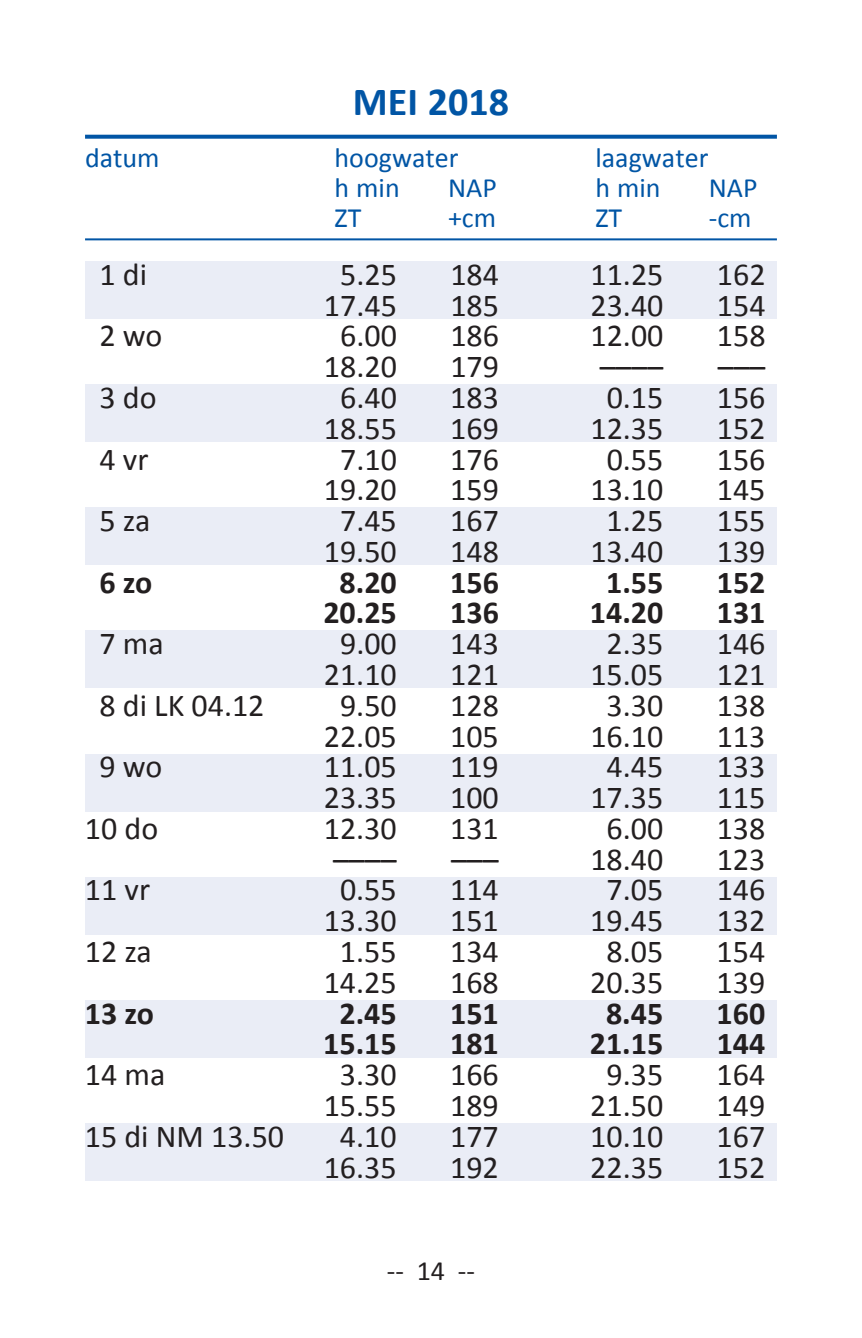
<style>
.page{position:relative;width:862px;height:1338px;background:#fff}
.page>*{position:absolute;margin:0;border:0;box-sizing:border-box;transform-origin:0 0}
.t1{font:700 40px "Calibri";color:#0155a5}
.t2{font:32px "Calibri";color:#231f20}
.t3{font:700 32px "Calibri";color:#231f20}
.t4{font:28px "Calibri";color:#0155a5}
.t5{font:28px "Calibri";color:#231f20}
</style>
<div class="page">
<div style="left:85px;top:261px;width:692px;height:58px;background:#eaedf6"></div>
<div style="left:85px;top:384px;width:692px;height:58px;background:#eaedf6"></div>
<div style="left:85px;top:507px;width:692px;height:58px;background:#eaedf6"></div>
<div style="left:85px;top:630px;width:692px;height:58px;background:#eaedf6"></div>
<div style="left:85px;top:754px;width:692px;height:57px;background:#eaedf6"></div>
<div style="left:85px;top:877px;width:692px;height:58px;background:#eaedf6"></div>
<div style="left:85px;top:1000px;width:692px;height:58px;background:#eaedf6"></div>
<div style="left:85px;top:1123px;width:692px;height:58px;background:#eaedf6"></div>
<svg style="left:85px;top:135px;width:692px;height:4px;background:#1461ab"></svg>
<hr style="left:85px;top:238px;width:692px;height:2px;background:#0155a5">
<p class="t1" style="left:353px;top:73px;width:158px">MEI 2018</p>
<p class="t4" style="left:85px;top:140px;width:76px">datum</p>
<p class="t4" style="left:334px;top:140px;width:125px">hoogwater</p>
<p class="t4" style="left:595px;top:140px;width:114px">laagwater</p>
<p class="t4" style="left:334px;top:170px;width:67px">h min</p>
<p class="t4" style="left:448px;top:170px;width:50px">NAP</p>
<p class="t4" style="left:595px;top:170px;width:67px">h min</p>
<p class="t4" style="left:709px;top:170px;width:50px">NAP</p>
<p class="t4" style="left:334px;top:200px;width:28px">ZT</p>
<p class="t4" style="left:448px;top:200px;width:50px">+cm</p>
<p class="t4" style="left:595px;top:200px;width:28px">ZT</p>
<p class="t4" style="left:709px;top:200px;width:44px">-cm</p>
<p class="t2" style="left:100px;top:254px;width:49px">1 di</p>
<p class="t2" style="left:340px;top:254px;width:58px">5.25</p>
<p class="t2" style="left:450px;top:254px;width:50px">184</p>
<p class="t2" style="left:590px;top:254px;width:74px">11.25</p>
<p class="t2" style="left:717px;top:254px;width:50px">162</p>
<p class="t2" style="left:324px;top:285px;width:74px">17.45</p>
<p class="t2" style="left:450px;top:285px;width:50px">185</p>
<p class="t2" style="left:590px;top:285px;width:74px">23.40</p>
<p class="t2" style="left:717px;top:285px;width:50px">154</p>
<p class="t2" style="left:100px;top:316px;width:64px">2 wo</p>
<p class="t2" style="left:340px;top:316px;width:58px">6.00</p>
<p class="t2" style="left:450px;top:316px;width:50px">186</p>
<p class="t2" style="left:590px;top:316px;width:74px">12.00</p>
<p class="t2" style="left:717px;top:316px;width:50px">158</p>
<p class="t2" style="left:324px;top:347px;width:74px">18.20</p>
<p class="t2" style="left:450px;top:347px;width:50px">179</p>
<p class="t2" style="left:600px;top:347px;width:65px">––––</p>
<p class="t2" style="left:718px;top:347px;width:49px">–––</p>
<p class="t2" style="left:99px;top:377px;width:59px">3 do</p>
<p class="t2" style="left:340px;top:377px;width:58px">6.40</p>
<p class="t2" style="left:450px;top:377px;width:50px">183</p>
<p class="t2" style="left:607px;top:377px;width:58px">0.15</p>
<p class="t2" style="left:717px;top:377px;width:50px">156</p>
<p class="t2" style="left:324px;top:408px;width:74px">18.55</p>
<p class="t2" style="left:450px;top:408px;width:50px">169</p>
<p class="t2" style="left:590px;top:408px;width:74px">12.35</p>
<p class="t2" style="left:717px;top:408px;width:50px">152</p>
<p class="t2" style="left:99px;top:439px;width:51px">4 vr</p>
<p class="t2" style="left:340px;top:439px;width:58px">7.10</p>
<p class="t2" style="left:450px;top:439px;width:50px">176</p>
<p class="t2" style="left:606px;top:439px;width:58px">0.55</p>
<p class="t2" style="left:717px;top:439px;width:50px">156</p>
<p class="t2" style="left:324px;top:470px;width:74px">19.20</p>
<p class="t2" style="left:450px;top:470px;width:50px">159</p>
<p class="t2" style="left:590px;top:470px;width:74px">13.10</p>
<p class="t2" style="left:717px;top:470px;width:50px">145</p>
<p class="t2" style="left:99px;top:501px;width:52px">5 za</p>
<p class="t2" style="left:340px;top:501px;width:58px">7.45</p>
<p class="t2" style="left:450px;top:501px;width:50px">167</p>
<p class="t2" style="left:606px;top:501px;width:58px">1.25</p>
<p class="t2" style="left:717px;top:501px;width:50px">155</p>
<p class="t2" style="left:324px;top:531px;width:74px">19.50</p>
<p class="t2" style="left:450px;top:531px;width:50px">148</p>
<p class="t2" style="left:590px;top:531px;width:74px">13.40</p>
<p class="t2" style="left:717px;top:531px;width:50px">139</p>
<p class="t3" style="left:99px;top:559px;width:54px">6 zo</p>
<p class="t3" style="left:340px;top:559px;width:59px">8.20</p>
<p class="t3" style="left:450px;top:559px;width:50px">156</p>
<p class="t3" style="left:606px;top:559px;width:59px">1.55</p>
<p class="t3" style="left:717px;top:559px;width:50px">152</p>
<p class="t3" style="left:323px;top:590px;width:75px">20.25</p>
<p class="t3" style="left:450px;top:590px;width:50px">136</p>
<p class="t3" style="left:590px;top:590px;width:75px">14.20</p>
<p class="t3" style="left:717px;top:590px;width:50px">131</p>
<p class="t2" style="left:99px;top:624px;width:66px">7 ma</p>
<p class="t2" style="left:340px;top:624px;width:58px">9.00</p>
<p class="t2" style="left:450px;top:624px;width:50px">143</p>
<p class="t2" style="left:606px;top:624px;width:58px">2.35</p>
<p class="t2" style="left:717px;top:624px;width:50px">146</p>
<p class="t2" style="left:324px;top:655px;width:74px">21.10</p>
<p class="t2" style="left:450px;top:655px;width:50px">121</p>
<p class="t2" style="left:590px;top:655px;width:74px">15.05</p>
<p class="t2" style="left:717px;top:655px;width:50px">121</p>
<p class="t2" style="left:99px;top:685px;width:167px">8 di LK 04.12</p>
<p class="t2" style="left:340px;top:685px;width:58px">9.50</p>
<p class="t2" style="left:450px;top:685px;width:50px">128</p>
<p class="t2" style="left:606px;top:685px;width:58px">3.30</p>
<p class="t2" style="left:717px;top:685px;width:50px">138</p>
<p class="t2" style="left:324px;top:716px;width:74px">22.05</p>
<p class="t2" style="left:450px;top:716px;width:50px">105</p>
<p class="t2" style="left:590px;top:716px;width:74px">16.10</p>
<p class="t2" style="left:717px;top:716px;width:50px">113</p>
<p class="t2" style="left:99px;top:747px;width:64px">9 wo</p>
<p class="t2" style="left:324px;top:747px;width:74px">11.05</p>
<p class="t2" style="left:450px;top:747px;width:50px">119</p>
<p class="t2" style="left:606px;top:747px;width:58px">4.45</p>
<p class="t2" style="left:716px;top:747px;width:50px">133</p>
<p class="t2" style="left:324px;top:778px;width:74px">23.35</p>
<p class="t2" style="left:450px;top:778px;width:50px">100</p>
<p class="t2" style="left:590px;top:778px;width:74px">17.35</p>
<p class="t2" style="left:716px;top:778px;width:50px">115</p>
<p class="t2" style="left:85px;top:808px;width:75px">10 do</p>
<p class="t2" style="left:324px;top:808px;width:74px">12.30</p>
<p class="t2" style="left:450px;top:808px;width:50px">131</p>
<p class="t2" style="left:606px;top:808px;width:58px">6.00</p>
<p class="t2" style="left:716px;top:808px;width:50px">138</p>
<p class="t2" style="left:333px;top:839px;width:65px">––––</p>
<p class="t2" style="left:451px;top:839px;width:49px">–––</p>
<p class="t2" style="left:590px;top:839px;width:74px">18.40</p>
<p class="t2" style="left:716px;top:839px;width:50px">123</p>
<p class="t2" style="left:85px;top:870px;width:67px">11 vr</p>
<p class="t2" style="left:340px;top:870px;width:58px">0.55</p>
<p class="t2" style="left:450px;top:870px;width:50px">114</p>
<p class="t2" style="left:606px;top:870px;width:58px">7.05</p>
<p class="t2" style="left:716px;top:870px;width:50px">146</p>
<p class="t2" style="left:324px;top:901px;width:74px">13.30</p>
<p class="t2" style="left:450px;top:901px;width:50px">151</p>
<p class="t2" style="left:590px;top:901px;width:74px">19.45</p>
<p class="t2" style="left:716px;top:901px;width:50px">132</p>
<p class="t2" style="left:85px;top:932px;width:69px">12 za</p>
<p class="t2" style="left:340px;top:932px;width:58px">1.55</p>
<p class="t2" style="left:450px;top:932px;width:50px">134</p>
<p class="t2" style="left:606px;top:932px;width:58px">8.05</p>
<p class="t2" style="left:716px;top:932px;width:50px">154</p>
<p class="t2" style="left:324px;top:962px;width:74px">14.25</p>
<p class="t2" style="left:450px;top:962px;width:50px">168</p>
<p class="t2" style="left:590px;top:962px;width:74px">20.35</p>
<p class="t2" style="left:716px;top:962px;width:50px">139</p>
<p class="t3" style="left:85px;top:990px;width:71px">13 zo</p>
<p class="t3" style="left:339px;top:990px;width:59px">2.45</p>
<p class="t3" style="left:450px;top:990px;width:50px">151</p>
<p class="t3" style="left:606px;top:990px;width:59px">8.45</p>
<p class="t3" style="left:716px;top:990px;width:50px">160</p>
<p class="t3" style="left:323px;top:1021px;width:75px">15.15</p>
<p class="t3" style="left:450px;top:1021px;width:50px">181</p>
<p class="t3" style="left:590px;top:1021px;width:75px">21.15</p>
<p class="t3" style="left:716px;top:1021px;width:50px">144</p>
<p class="t2" style="left:85px;top:1055px;width:82px">14 ma</p>
<p class="t2" style="left:340px;top:1055px;width:58px">3.30</p>
<p class="t2" style="left:450px;top:1055px;width:50px">166</p>
<p class="t2" style="left:606px;top:1055px;width:58px">9.35</p>
<p class="t2" style="left:716px;top:1055px;width:50px">164</p>
<p class="t2" style="left:324px;top:1085px;width:74px">15.55</p>
<p class="t2" style="left:450px;top:1085px;width:50px">189</p>
<p class="t2" style="left:590px;top:1085px;width:74px">21.50</p>
<p class="t2" style="left:716px;top:1085px;width:50px">149</p>
<p class="t2" style="left:85px;top:1116px;width:201px">15 di NM 13.50</p>
<p class="t2" style="left:340px;top:1116px;width:58px">4.10</p>
<p class="t2" style="left:450px;top:1116px;width:50px">177</p>
<p class="t2" style="left:590px;top:1116px;width:74px">10.10</p>
<p class="t2" style="left:716px;top:1116px;width:50px">167</p>
<p class="t2" style="left:324px;top:1147px;width:74px">16.35</p>
<p class="t2" style="left:450px;top:1147px;width:50px">192</p>
<p class="t2" style="left:590px;top:1147px;width:74px">22.35</p>
<p class="t2" style="left:716px;top:1147px;width:50px">152</p>
<p class="t5" style="left:387px;top:1253px;width:89px">-- 14 --</p>
</div>
